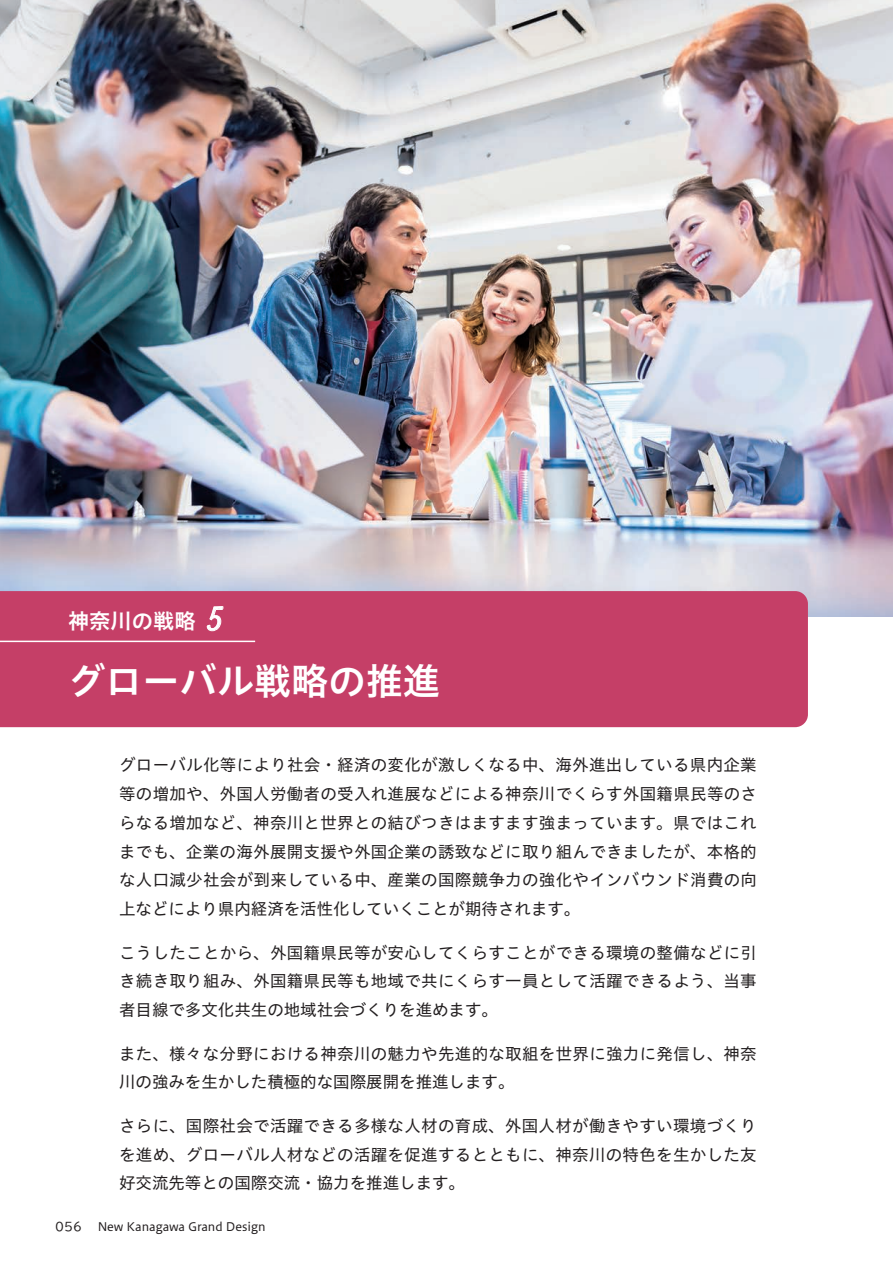
<style>
.page{position:relative;width:893px;height:1263px;background:#fff}
.page>*{position:absolute;margin:0;border:0;box-sizing:border-box;transform-origin:0 0}
.t1{font:37.2px "Hiragino UD Sans Std N W6";color:#fff}
.t2{font:21.3px "Hiragino UD Sans Std N W6";color:#fff}
.t3{font:16.5px/28.7px "Hiragino UD Sans Std N W4";letter-spacing:.02em;color:#231f20;text-align:justify}
.t4{font:11.7px "Hiragino UD Sans Std W4";color:#231f20}
.t5{font:11.7px "TBUD Go Std";color:#231f20}
.s1{font-family:"J Cfg";font-size:35.7px}
</style>
<div class="page">
<img style="left:0;top:0;width:893px;height:617px">
<div style="left:0;top:591px;width:808px;height:136px;background:#c53f67"></div>
<hr style="left:0;top:641px;width:255px;height:1px;background:#fff">
<p class="t2" style="left:68px;top:605px;width:157px">神奈川の戦略 <span class="s1">5</span></p>
<h1 class="t1" style="left:68px;top:653px;width:374px">グローバル戦略の推進</h1>
<p class="t3" style="left:119px;top:750px;width:639px">グローバル化等により社会・経済の変化が激しくなる中、海外進出している県内企業等の増加や、外国人労働者の受入れ進展などによる神奈川でくらす外国籍県民等のさらなる増加など、神奈川と世界との結びつきはますます強まっています。県ではこれまでも、企業の海外展開支援や外国企業の誘致などに取り組んできましたが、本格的な人口減少社会が到来している中、産業の国際競争力の強化やインバウンド消費の向上などにより県内経済を活性化していくことが期待されます。</p>
<p class="t3" style="left:119px;top:937px;width:639px">こうしたことから、外国籍県民等が安心してくらすことができる環境の整備などに引き続き取り組み、外国籍県民等も地域で共にくらす一員として活躍できるよう、当事者目線で多文化共生の地域社会づくりを進めます。</p>
<p class="t3" style="left:119px;top:1038px;width:639px">また、様々な分野における神奈川の魅力や先進的な取組を世界に強力に発信し、神奈川の強みを生かした積極的な国際展開を推進します。</p>
<p class="t3" style="left:119px;top:1110px;width:639px">さらに、国際社会で活躍できる多様な人材の育成、外国人材が働きやすい環境づくりを進め、グローバル人材などの活躍を促進するとともに、神奈川の特色を生かした友好交流先等との国際交流・協力を推進します。</p>
<p class="t5" style="left:55px;top:1217px;width:28px">056</p>
<p class="t4" style="left:98px;top:1217px;width:170px">New Kanagawa Grand Design</p>
</div>
